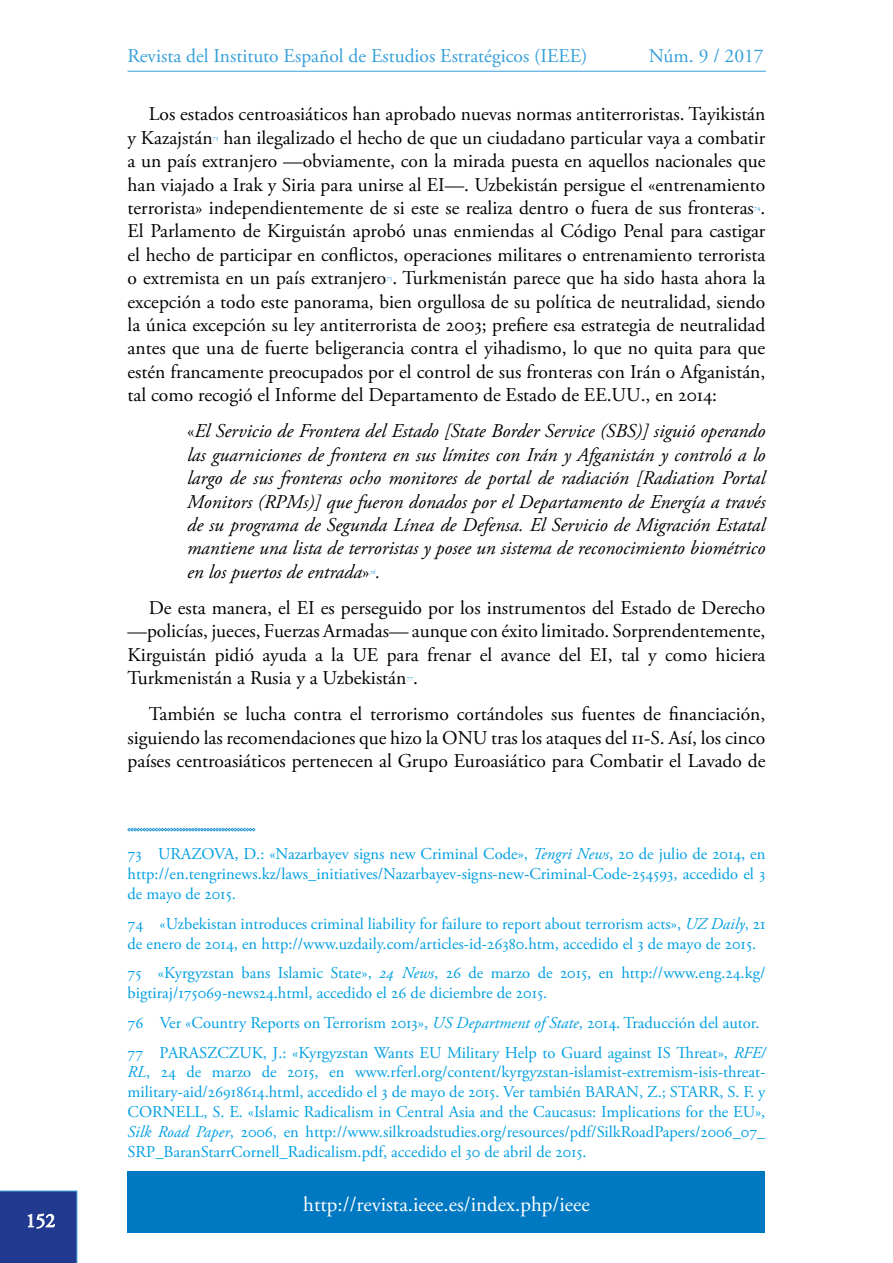
<style>
.page{position:relative;width:893px;height:1263px;background:#fff}
.page>*{position:absolute;margin:0;border:0;box-sizing:border-box;transform-origin:0 0}
.t1{font:21px "Adobe Garamond Pro";color:#fff}
.IEEE_parrafoNormal{font:19.5px/23.4px "Adobe Garamond Pro";color:#000;text-align:justify}
.sangrado_viñeta{font:italic 19.5px/23.4px "Adobe Garamond Pro";color:#000;text-align:justify}
.t2{font:19.5px "Adobe Garamond Pro";color:#359fda}
.t3{font:19.5px "Adobe Garamond Pro";color:#fff}
.IEEE_notasPie{font:16.5px/19.8px "Adobe Garamond Pro";color:#009fe3;text-align:justify}
.IEEE_parrafoNormal-2{font:7.05px "Adobe Garamond Pro";color:#359fda}
.sangrado_viñeta-2{font:italic 7.05px "Adobe Garamond Pro";color:#359fda}
.s1{font-style:normal}
.s2{font-style:italic}
</style>
<div class="page">
<div style="left:128px;top:1171px;width:637px;height:62px;background:#0079c2"></div>
<hr style="left:128px;top:71px;width:638px;height:1px;background:#359fda">
<div style="left:0;top:1191px;width:77px;height:72px;background:#213a8f"></div>
<svg style="left:127px;top:828px;width:128px;height:3px"></svg>
<p class="t3" style="left:26px;top:1209px;width:31px">152</p>
<p class="t2" style="left:128px;top:44px;width:461px">Revista del Instituto Español de Estudios Estratégicos (IEEE)</p>
<p class="t2" style="left:649px;top:44px;width:116px">Núm. 9 / 2017</p>
<p class="IEEE_parrafoNormal" style="left:128px;top:103px;width:639px;text-indent:21px">Los estados centroasiáticos han aprobado nuevas normas antiterroristas. Tayikistán y Kazajstán</p>
<p class="IEEE_parrafoNormal" style="left:128px;top:127px;width:639px;text-indent:96px">han ilegalizado el hecho de que un ciudadano particular vaya a combatir a un país extranjero —obviamente, con la mirada puesta en aquellos nacionales que han viajado a Irak y Siria para unirse al EI—. Uzbekistán persigue el «entrenamiento terrorista» independientemente de si este se realiza dentro o fuera de sus fronteras .</p>
<p class="IEEE_parrafoNormal-2" style="left:213px;top:133px;width:7px">73</p>
<p class="IEEE_parrafoNormal-2" style="left:754px;top:204px;width:8px">74</p>
<p class="IEEE_parrafoNormal" style="left:128px;top:220px;width:639px">El Parlamento de Kirguistán aprobó unas enmiendas al Código Penal para castigar el hecho de participar en conflictos, operaciones militares o entrenamiento terrorista o extremista en un país extranjero . Turkmenistán parece que ha sido hasta ahora la</p>
<p class="IEEE_parrafoNormal-2" style="left:386px;top:274px;width:7px">75</p>
<p class="IEEE_parrafoNormal" style="left:128px;top:290px;width:639px">excepción a todo este panorama, bien orgullosa de su política de neutralidad, siendo la única excepción su ley antiterrorista de 2003; prefiere esa estrategia de neutralidad antes que una de fuerte beligerancia contra el yihadismo, lo que no quita para que estén francamente preocupados por el control de sus fronteras con Irán o Afganistán, tal como recogió el Informe del Departamento de Estado de EE.UU., en 2014:</p>
<p class="sangrado_viñeta" style="left:187px;top:420px;width:580px"><span class="s1">«</span>El Servicio de Frontera del Estado [State Border Service (SBS)] siguió operando las guarniciones de frontera en sus límites con Irán y Afganistán y controló a lo largo de sus fronteras ocho monitores de portal de radiación [Radiation Portal Monitors (RPMs)] que fueron donados por el Departamento de Energía a través de su programa de Segunda Línea de Defensa. El Servicio de Migración Estatal mantiene una lista de terroristas y posee un sistema de reconocimiento biométrico en los puertos de entrada<span class="s1">»</span> .</p>
<p class="sangrado_viñeta-2" style="left:369px;top:567px;width:7px">76</p>
<p class="IEEE_parrafoNormal" style="left:128px;top:597px;width:639px;text-indent:21px">De esta manera, el EI es perseguido por los instrumentos del Estado de Derecho —policías, jueces, Fuerzas Armadas— aunque con éxito limitado. Sorprendentemente, Kirguistán pidió ayuda a la UE para frenar el avance del EI, tal y como hiciera Turkmenistán a Rusia y a Uzbekistán .</p>
<p class="IEEE_parrafoNormal-2" style="left:406px;top:674px;width:8px">77</p>
<p class="IEEE_parrafoNormal" style="left:128px;top:703px;width:639px;text-indent:21px">También se lucha contra el terrorismo cortándoles sus fuentes de financiación, siguiendo las recomendaciones que hizo la ONU tras los ataques del 11-S. Así, los cinco países centroasiáticos pertenecen al Grupo Euroasiático para Combatir el Lavado de</p>
<p class="IEEE_notasPie" style="left:128px;top:845px;width:639px">73 URAZOVA, D.: «Nazarbayev signs new Criminal Code», <span class="s2">Tengri News</span>, 20 de julio de 2014, en http://en.tengrinews.kz/laws_initiatives/Nazarbayev-signs-new-Criminal-Code-254593, accedido el 3 de mayo de 2015.</p>
<p class="IEEE_notasPie" style="left:128px;top:914px;width:639px">74 «Uzbekistan introduces criminal liability for failure to report about terrorism acts», <span class="s2">UZ Daily</span>, 21 de enero de 2014, en http://www.uzdaily.com/articles-id-26380.htm, accedido el 3 de mayo de 2015.</p>
<p class="IEEE_notasPie" style="left:128px;top:964px;width:639px">75 «Kyrgyzstan bans Islamic State», <span class="s2">24 News</span>, 26 de marzo de 2015, en http://www.eng.24.kg/ bigtiraj/175069-news24.html, accedido el 26 de diciembre de 2015.</p>
<p class="IEEE_notasPie" style="left:128px;top:1013px;width:633px">76 Ver «Country Reports on Terrorism 2013», <span class="s2">US Department of State</span>, 2014. Traducción del autor.</p>
<p class="IEEE_notasPie" style="left:128px;top:1043px;width:639px">77 PARASZCZUK, J.: «Kyrgyzstan Wants EU Military Help to Guard against IS Threat», <span class="s2">RFE/ RL</span>, 24 de marzo de 2015, en www.rferl.org/content/kyrgyzstan-islamist-extremism-isis-threat&shy;military-aid/26918614.html, accedido el 3 de mayo de 2015. Ver también BARAN, Z.; STARR, S. F. y CORNELL, S. E. «Islamic Radicalism in Central Asia and the Caucasus: Implications for the EU», <span class="s2">Silk Road Paper</span>, 2006, en http://www.silkroadstudies.org/resources/pdf/SilkRoadPapers/2006_07_ SRP_BaranStarrCornell_Radicalism.pdf, accedido el 30 de abril de 2015.</p>
<p class="t1" style="left:303px;top:1191px;width:288px">http://revista.ieee.es/index.php/ieee</p>
</div>
